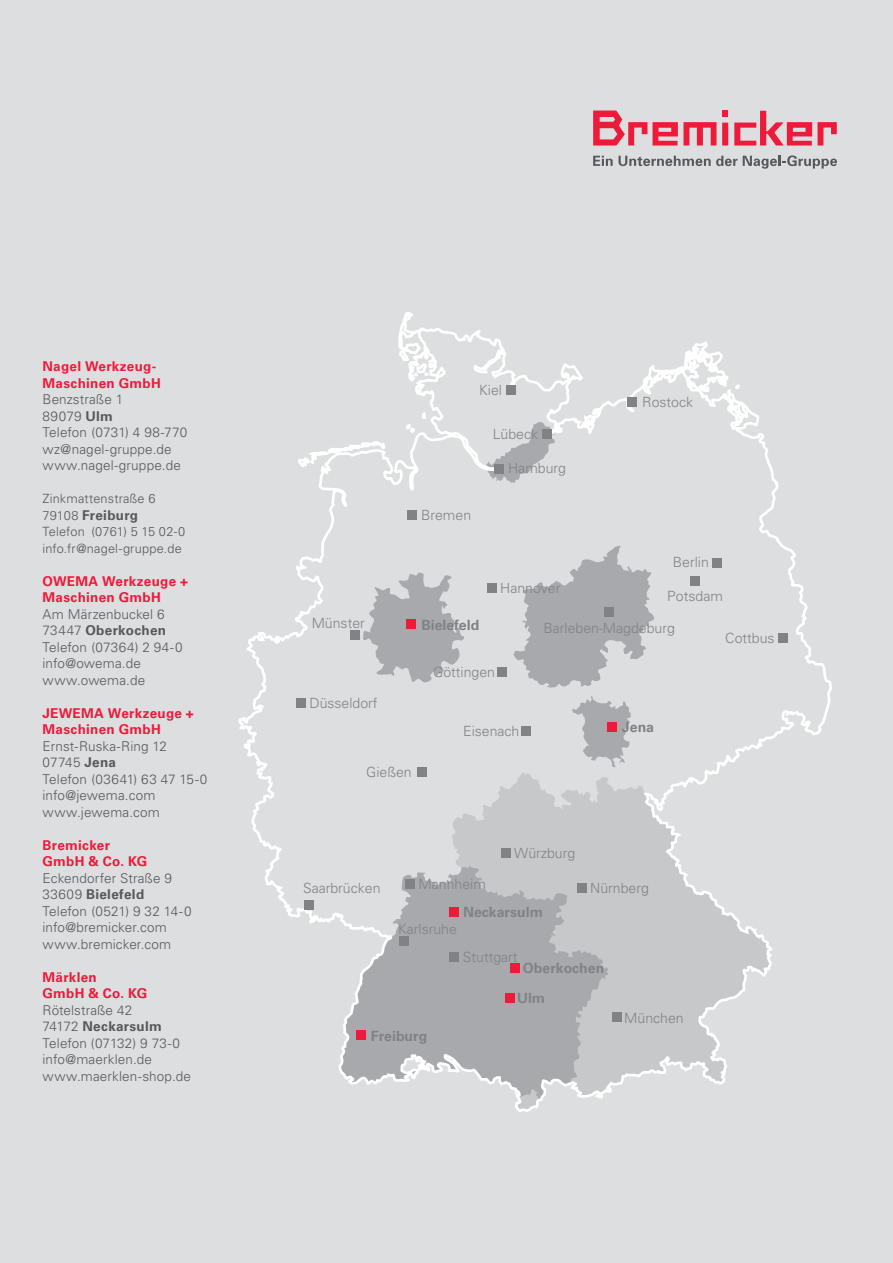
<style>
.page{position:relative;width:893px;height:1263px;background:#dddee0}
.page>*{position:absolute;margin:0;border:0;box-sizing:border-box;transform-origin:0 0}
.t1{font:300 14.1px "Univers LT Std";color:#808285}
.t2{font:700 14.1px "Univers LT Std";color:#808285}
.t3{font:300 13.5px/16.5px "Univers LT Std";letter-spacing:.01em;color:#57585a}
.t4{font:700 13.5px/16.5px "Univers LT Std";letter-spacing:.025em;color:#ed1a3a}
.t5{font:700 13.5px "Univers LT Std";letter-spacing:.025em;color:#57585a}
.t6{font:300 12.75px/16.5px "Univers LT Std";letter-spacing:.01em;color:#57585a}
.s1{font-weight:700}
.s2{font-weight:300;font-size:12.75px}
</style>
<div class="page">
<svg style="left:238px;top:312px;width:594px;height:800px"></svg>
<svg style="left:683px;top:340px;width:59px;height:54px"></svg>
<svg style="left:558px;top:361px;width:27px;height:22px"></svg>
<svg style="left:398px;top:342px;width:32px;height:41px"></svg>
<svg style="left:404px;top:412px;width:24px;height:21px"></svg>
<svg style="left:296px;top:440px;width:92px;height:29px"></svg>
<div style="left:607px;top:722px;width:9px;height:10px;background:#ed1a3a"></div>
<div style="left:510px;top:963px;width:9px;height:9px;background:#ed1a3a"></div>
<div style="left:450px;top:907px;width:9px;height:9px;background:#ed1a3a"></div>
<div style="left:407px;top:620px;width:9px;height:9px;background:#ed1a3a"></div>
<div style="left:357px;top:1031px;width:9px;height:9px;background:#ed1a3a"></div>
<div style="left:690px;top:576px;width:10px;height:9px;background:#808285"></div>
<div style="left:605px;top:607px;width:9px;height:10px;background:#808285"></div>
<div style="left:494px;top:464px;width:10px;height:9px;background:#808285"></div>
<div style="left:542px;top:430px;width:10px;height:9px;background:#808285"></div>
<div style="left:506px;top:386px;width:10px;height:9px;background:#808285"></div>
<div style="left:627px;top:397px;width:9px;height:10px;background:#808285"></div>
<div style="left:487px;top:583px;width:9px;height:10px;background:#808285"></div>
<div style="left:713px;top:558px;width:9px;height:9px;background:#808285"></div>
<div style="left:408px;top:510px;width:9px;height:9px;background:#808285"></div>
<div style="left:296px;top:698px;width:9px;height:9px;background:#808285"></div>
<div style="left:351px;top:630px;width:9px;height:9px;background:#808285"></div>
<div style="left:497px;top:668px;width:9px;height:9px;background:#808285"></div>
<div style="left:778px;top:633px;width:10px;height:9px;background:#808285"></div>
<div style="left:521px;top:726px;width:10px;height:10px;background:#808285"></div>
<div style="left:418px;top:767px;width:9px;height:10px;background:#808285"></div>
<div style="left:577px;top:883px;width:9px;height:9px;background:#808285"></div>
<div style="left:406px;top:879px;width:9px;height:9px;background:#808285"></div>
<div style="left:501px;top:848px;width:9px;height:9px;background:#808285"></div>
<div style="left:304px;top:900px;width:9px;height:10px;background:#808285"></div>
<div style="left:399px;top:936px;width:9px;height:10px;background:#808285"></div>
<div style="left:450px;top:952px;width:9px;height:9px;background:#808285"></div>
<div style="left:612px;top:1012px;width:9px;height:9px;background:#808285"></div>
<div style="left:505px;top:993px;width:9px;height:9px;background:#ed1a3a"></div>
<svg style="left:593px;top:156px;width:144px;height:10px"></svg>
<svg style="left:743px;top:155px;width:94px;height:14px"></svg>
<div style="left:722px;top:123px;width:6px;height:22px;background:#ed1a3a"></div>
<svg style="left:723px;top:111px;width:5px;height:6px"></svg>
<svg style="left:593px;top:111px;width:123px;height:35px"></svg>
<svg style="left:734px;top:111px;width:103px;height:34px"></svg>
<p class="t4" style="left:43px;top:359px;width:120px">Nagel Werkzeug-<br>Maschinen GmbH</p>
<p class="t3" style="left:43px;top:391px;width:146px">Benzstraße 1<br>89079 <span class="s1">Ulm<br></span>Telefon (0731) 4 98-770 wz@nagel-gruppe.de www.nagel-gruppe.de</p>
<p class="t6" style="left:43px;top:490px;width:114px">Zinkmattenstraße 6</p>
<p class="t5" style="left:43px;top:510px;width:97px"><span class="s2">79108</span> Freiburg</p>
<p class="t6" style="left:43px;top:523px;width:144px">Telefon (0761) 5 15 02-0 info.fr@nagel-gruppe.de</p>
<p class="t4" style="left:43px;top:574px;width:147px">OWEMA Werkzeuge +<br>Maschinen GmbH</p>
<p class="t3" style="left:43px;top:606px;width:142px">Am Märzenbuckel 6<br>73447 <span class="s1">Oberkochen<br></span>Telefon (07364) 2 94-0 info@owema.de www.owema.de</p>
<p class="t4" style="left:43px;top:706px;width:153px">JEWEMA Werkzeuge +<br>Maschinen GmbH</p>
<p class="t3" style="left:43px;top:738px;width:166px">Ernst-Ruska-Ring 12<br>07745 <span class="s1">Jena<br></span>Telefon (03641) 63 47 15-0 info@jewema.com www.jewema.com</p>
<p class="t4" style="left:43px;top:838px;width:106px">Bremicker<br>GmbH &amp; Co. KG</p>
<p class="t3" style="left:43px;top:870px;width:150px">Eckendorfer Straße 9<br>33609 <span class="s1">Bielefeld<br></span>Telefon (0521) 9 32 14-0 info@bremicker.com www.bremicker.com</p>
<p class="t4" style="left:43px;top:970px;width:106px">Märklen<br>GmbH &amp; Co. KG</p>
<p class="t3" style="left:43px;top:1002px;width:150px">Rötelstraße 42<br>74172 <span class="s1">Neckarsulm<br></span>Telefon (07132) 9 73-0 info@maerklen.de www.maerklen-shop.de</p>
<p class="t1" style="left:479px;top:382px;width:24px">Kiel</p>
<p class="t1" style="left:421px;top:507px;width:52px">Bremen</p>
<p class="t1" style="left:493px;top:426px;width:47px">Lübeck</p>
<p class="t1" style="left:508px;top:460px;width:59px">Hamburg</p>
<p class="t1" style="left:642px;top:394px;width:52px">Rostock</p>
<p class="t1" style="left:312px;top:614px;width:55px">Münster</p>
<p class="t1" style="left:310px;top:695px;width:70px">Düsseldorf</p>
<p class="t2" style="left:421px;top:619px;width:59px">Bielefeld</p>
<p class="t1" style="left:673px;top:554px;width:38px">Berlin</p>
<p class="t1" style="left:500px;top:580px;width:62px">Hannover</p>
<p class="t1" style="left:667px;top:587px;width:57px">Potsdam</p>
<p class="t1" style="left:543px;top:620px;width:133px">Barleben-Magdeburg</p>
<p class="t1" style="left:725px;top:629px;width:51px">Cottbus</p>
<p class="t1" style="left:433px;top:664px;width:63px">Göttingen</p>
<p class="t1" style="left:463px;top:723px;width:58px">Eisenach</p>
<p class="t2" style="left:622px;top:722px;width:34px">Jena</p>
<p class="t1" style="left:366px;top:764px;width:47px">Gießen</p>
<p class="t1" style="left:514px;top:845px;width:63px">Würzburg</p>
<p class="t1" style="left:419px;top:875px;width:69px">Mannheim</p>
<p class="t1" style="left:303px;top:880px;width:79px">Saarbrücken</p>
<p class="t1" style="left:590px;top:880px;width:60px">Nürnberg</p>
<p class="t1" style="left:398px;top:921px;width:60px">Karlsruhe</p>
<p class="t2" style="left:463px;top:906px;width:81px">Neckarsulm</p>
<p class="t1" style="left:463px;top:948px;width:56px">Stuttgart</p>
<p class="t2" style="left:523px;top:962px;width:83px">Oberkochen</p>
<p class="t2" style="left:371px;top:1030px;width:58px">Freiburg</p>
<p class="t2" style="left:517px;top:993px;width:30px">Ulm</p>
<p class="t1" style="left:624px;top:1010px;width:61px">München</p>
</div>
